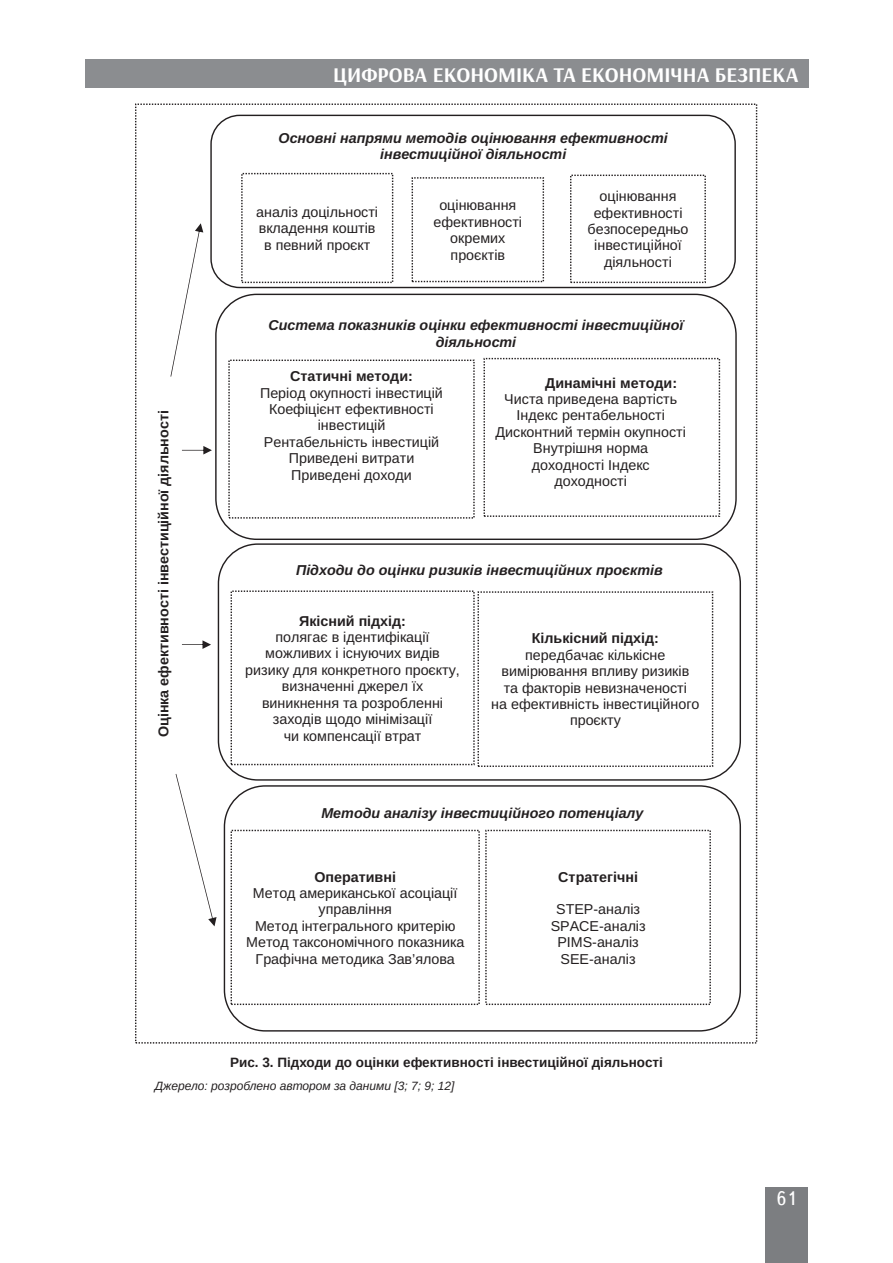
<style>
.page{position:relative;width:893px;height:1263px;background:#fff}
.page>*{position:absolute;margin:0;border:0;box-sizing:border-box;transform-origin:0 0}
.t1{font:700 21px "Arsenal";color:#fff}
.t2{font:19.5px "Ukrainian Text";color:#fff}
.t3{font:italic 700 14.4px "Arimo";color:#231f20}
.t4{font:14.25px/16.4px "Arimo Roman";color:#231f20;text-align:center}
.t5{font:italic 700 14.25px/16.5px "Arimo";color:#231f20;text-align:center}
.t6{font:700 14.25px "Arimo";color:#231f20}
.Рисунок{font:700 13.5px "Arimo";color:#231f20}
.Джерело{font:italic 12px "Arimo";color:#231f20}
.s1{font-family:"Arimo";font-weight:700}
</style>
<div class="page">
<div style="left:85px;top:60px;width:723px;height:28px;background:#8b8d90"></div>
<div style="left:765px;top:1187px;width:43px;height:76px;background:#7c7e81"></div>
<img style="left:136px;top:110px;width:620px;height:927px">
<div style="left:210px;top:115px;width:526px;height:173px;background:#fff;border:1px solid #231f20;border-radius:29px"></div>
<img style="left:243px;top:172px;width:462px;height:101px">
<div style="left:242px;top:174px;width:151px;height:108px;background:#fff"></div>
<div style="left:241px;top:173px;width:152px;height:110px;border:1px dashed #231f20"></div>
<img style="left:391px;top:179px;width:1px;height:98px">
<div style="left:412px;top:178px;width:131px;height:103px;background:#fff"></div>
<div style="left:412px;top:177px;width:132px;height:105px;border:1px dashed #231f20"></div>
<img style="left:413px;top:184px;width:130px;height:92px">
<div style="left:439px;top:197px;width:77px;height:16px;background:#fff"></div>
<div style="left:433px;top:213px;width:89px;height:17px;background:#fff"></div>
<div style="left:450px;top:230px;width:55px;height:16px;background:#fff"></div>
<div style="left:451px;top:246px;width:54px;height:16px;background:#fff"></div>
<div style="left:571px;top:175px;width:134px;height:107px;background:#fff"></div>
<div style="left:570px;top:175px;width:136px;height:108px;border:1px dashed #231f20"></div>
<img style="left:571px;top:181px;width:1px;height:96px">
<div style="left:215px;top:294px;width:522px;height:246px;background:#fff;border:1px solid #231f20;border-radius:41px"></div>
<img style="left:230px;top:357px;width:491px;height:160px">
<div style="left:229px;top:360px;width:245px;height:158px;background:#fff"></div>
<div style="left:484px;top:359px;width:235px;height:157px;background:#fff"></div>
<div style="left:483px;top:358px;width:237px;height:159px;border:1px dashed #231f20"></div>
<img style="left:718px;top:364px;width:1px;height:146px">
<div style="left:218px;top:543px;width:523px;height:238px;background:#fff;border:1px solid #231f20;border-radius:39px"></div>
<div style="left:231px;top:590px;width:244px;height:175px;border:1px dashed #231f20"></div>
<img style="left:232px;top:597px;width:1px;height:162px">
<div style="left:478px;top:591px;width:235px;height:176px;border:1px dashed #231f20"></div>
<img style="left:479px;top:598px;width:233px;height:162px">
<div style="left:224px;top:785px;width:517px;height:246px;background:#fff;border:1px solid #231f20;border-radius:41px"></div>
<div style="left:231px;top:830px;width:249px;height:175px;border:1px dashed #231f20"></div>
<img style="left:232px;top:836px;width:1px;height:162px">
<svg style="left:170px;top:223px;width:33px;height:154px"></svg>
<svg style="left:182px;top:446px;width:30px;height:8px"></svg>
<svg style="left:182px;top:640px;width:29px;height:9px"></svg>
<svg style="left:176px;top:774px;width:41px;height:152px"></svg>
<h1 class="t1" style="left:333px;top:62px;width:467px">ЦИФРОВА ЕКОНОМІКА ТА ЕКОНОМІЧНА БЕЗПЕКА</h1>
<p class="t5" style="left:279px;top:130px;width:391px">Основні напрями методів оцінювання ефективності інвестиційної діяльності</p>
<p class="t6" style="left:154px;top:737px;width:329px;rotate:-90deg">Оцінка ефективності інвестиційної діяльності</p>
<p class="t4" style="left:256px;top:204px;width:123px">аналіз доцільності вкладення коштів в певний проєкт</p>
<p class="t4" style="left:433px;top:197px;width:90px">оцінювання ефективності окремих проєктів</p>
<p class="t4" style="left:587px;top:188px;width:103px">оцінювання ефективності безпосередньо інвестиційної діяльності</p>
<p class="t5" style="left:268px;top:316px;width:417px;line-height:17.4px">Система показників оцінки ефективності інвестиційної діяльності</p>
<p class="t4" style="left:260px;top:368px;width:184px"><span class="s1">Статичні методи:<br></span>Період окупності інвестицій<br>Коефіцієнт ефективності інвестицій<br>Рентабельність інвестицій<br>Приведені витрати<br>Приведені доходи</p>
<p class="t6" style="left:545px;top:373px;width:133px">Динамічні методи:</p>
<p class="t4" style="left:504px;top:391px;width:174px">Чиста приведена вартість</p>
<p class="t4" style="left:516px;top:408px;width:150px">Індекс рентабельності</p>
<p class="t4" style="left:495px;top:424px;width:192px">Дисконтний термін окупності</p>
<p class="t4" style="left:533px;top:440px;width:116px">Внутрішня норма</p>
<p class="t4" style="left:532px;top:457px;width:119px">доходності Індекс</p>
<p class="t4" style="left:554px;top:473px;width:74px">доходності</p>
<p class="t3" style="left:296px;top:560px;width:368px">Підходи до оцінки ризиків інвестиційних проєктів</p>
<p class="t4" style="left:245px;top:613px;width:216px"><span class="s1">Якісний підхід:<br></span>полягає в ідентифікації можливих і існуючих видів ризику для конкретного проєкту, визначенні джерел їх виникнення та розробленні заходів щодо мінімізації<br>чи компенсації втрат</p>
<p class="t4" style="left:491px;top:630px;width:210px"><span class="s1">Кількісний підхід: </span>передбачає кількісне вимірювання впливу ризиків<br>та факторів невизначеності<br>на ефективність інвестиційного проєкту</p>
<p class="t5" style="left:321px;top:805px;width:324px">Методи аналізу інвестиційного потенціалу</p>
<p class="t4" style="left:246px;top:869px;width:220px"><span class="s1">Оперативні<br></span>Метод американської асоціації управління<br>Метод інтегрального критерію<br>Метод таксономічного показника<br>Графічна методика Зав’ялова</p>
<p class="t6" style="left:558px;top:867px;width:81px">Стратегічні</p>
<p class="t4" style="left:551px;top:902px;width:96px">STEP-аналіз<br>SPACE-аналіз<br>PIMS-аналіз<br>SEE-аналіз</p>
<p class="Рисунок" style="left:230px;top:1053px;width:434px">Рис. 3. Підходи до оцінки ефективності інвестиційної діяльності</p>
<p class="Джерело" style="left:155px;top:1078px;width:301px">Джерело: розроблено автором за даними [3; 7; 9; 12]</p>
<h2 class="t2" style="left:776px;top:1188px;width:22px">61</h2>
</div>
